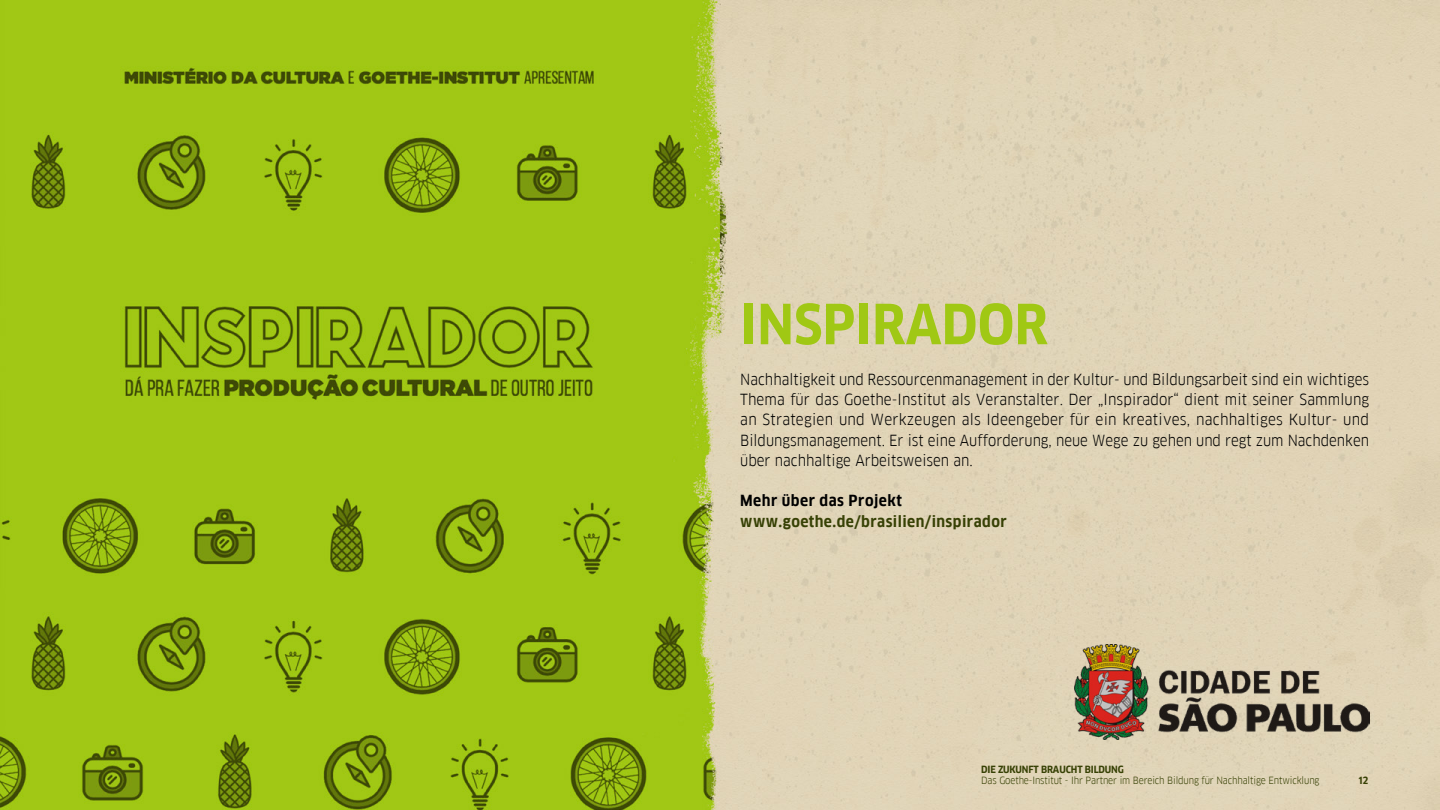
<style>
.page{position:relative;width:1440px;height:810px;background:#fff}
.page>*{position:absolute;margin:0;border:0;box-sizing:border-box;transform-origin:0 0}
.t1{font:700 54px "Goethe FF Clan";color:#a0c814}
.t2{font:15px/20.2px "Goethe FF Clan";color:#000;text-align:justify}
.t3{font:700 15px "Goethe FF Clan";letter-spacing:.03em;color:#374105}
.t4{font:700 15px "Goethe FF Clan";letter-spacing:.03em;color:#000}
.t5{font:9.75px "Goethe FF Clan";letter-spacing:-.01em;color:#374105}
.t6{font:700 9.75px "Goethe FF Clan";letter-spacing:-.01em;color:#374105}
</style>
<div class="page">
<img style="left:0;top:0;width:1440px;height:810px">
<img style="left:1075px;top:645px;width:294px;height:94px">
<h1 class="t1" style="left:741px;top:293px;width:309px">INSPIRADOR</h1>
<p class="t2" style="left:740px;top:369px;width:631px">Nachhaltigkeit und Ressourcenmanagement in der Kultur- und Bildungsarbeit sind ein wichtiges Thema für das Goethe-Institut als Veranstalter. Der „Inspirador“ dient mit seiner Sammlung an Strategien und Werkzeugen als Ideengeber für ein kreatives, nachhaltiges Kultur- und Bildungsmanagement. Er ist eine Aufforderung, neue Wege zu gehen und regt zum Nachdenken über nachhaltige Arbeitsweisen an.</p>
<p class="t4" style="left:740px;top:492px;width:163px">Mehr über das Projekt</p>
<p class="t3" style="left:740px;top:512px;width:268px">www.goethe.de/brasilien/inspirador</p>
<p class="t6" style="left:981px;top:763px;width:144px">DIE ZUKUNFT BRAUCHT BILDUNG</p>
<p class="t5" style="left:981px;top:775px;width:340px">Das Goethe-Institut - Ihr Partner im Bereich Bildung für Nachhaltige Entwicklung</p>
<p class="t6" style="left:1358px;top:775px;width:11px">12</p>
</div>
